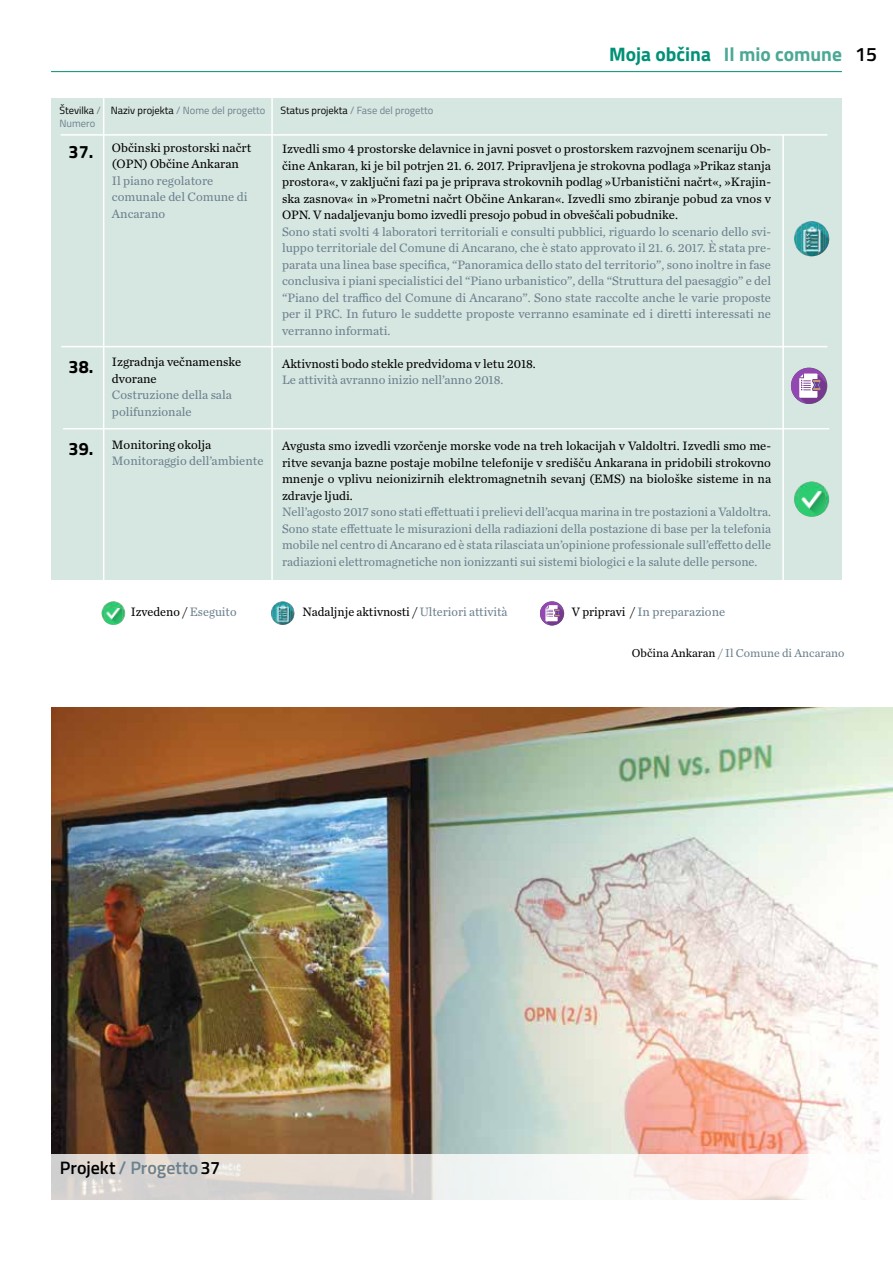
<style>
.page{position:relative;width:893px;height:1263px;background:#fff}
.page>*{position:absolute;margin:0;border:0;box-sizing:border-box;transform-origin:0 0}
.t1{font:700 19.5px "Titillium";color:#4ba896}
.t2{font:600 19.5px "Titillium";color:#000}
.t3{font:600 18px "Titillium";color:#000}
.t4{font:700 18px "Titillium";color:#000}
.t5{font:12.75px/16.5px "Chronicle Text G2";color:#6c818d;text-align:justify}
.t6{font:12.75px/16.5px "Chronicle Text G2";color:#000;text-align:justify}
.t7{font:12px "Chronicle Text G2";color:#6c818d}
.t8{font:10.5px "Titillium";color:#6c818d}
.t9{font:10.5px/12.8px "Titillium";color:#000}
.s1{color:#009176}
.s2{color:#6c818d}
.s3{color:#000}
</style>
<div class="page">
<div style="left:51px;top:99px;width:791px;height:481px;background:#d6e6e1"></div>
<hr style="left:61px;top:134px;width:766px;height:2px;background:#fff">
<hr style="left:61px;top:346px;width:766px;height:1px;background:#fff">
<hr style="left:63px;top:428px;width:766px;height:1px;background:#fff">
<hr style="left:103px;top:96px;width:1px;height:950px;background:#fff">
<hr style="left:271px;top:97px;width:2px;height:932px;background:#fff">
<hr style="left:782px;top:135px;width:2px;height:823px;background:#fff">
<img style="left:801px;top:221px;width:22px;height:35px">
<img style="left:796px;top:248px;width:5px;height:5px">
<img style="left:823px;top:225px;width:3px;height:27px">
<img style="left:826px;top:229px;width:2px;height:20px">
<svg style="left:828px;top:233px;width:1px;height:12px"></svg>
<svg style="left:794px;top:225px;width:7px;height:23px"></svg>
<svg style="left:540px;top:601px;width:24px;height:24px"></svg>
<svg style="left:546px;top:605px;width:18px;height:20px"></svg>
<hr style="left:51px;top:71px;width:791px;height:1px;background:#009176">
<img style="left:51px;top:707px;width:842px;height:447px">
<svg style="left:51px;top:1154px;width:757px;height:45px"></svg>
<svg style="left:271px;top:601px;width:24px;height:24px"></svg>
<img style="left:104px;top:601px;width:18px;height:24px">
<svg style="left:102px;top:606px;width:2px;height:14px"></svg>
<img style="left:122px;top:606px;width:3px;height:15px">
<img style="left:798px;top:482px;width:27px;height:35px">
<img style="left:794px;top:488px;width:4px;height:22px">
<img style="left:825px;top:488px;width:4px;height:22px">
<div style="left:791px;top:368px;width:36px;height:36px;background:#9248b0;border-radius:50%"></div>
<svg style="left:799px;top:374px;width:28px;height:30px"></svg>
<h1 class="t1" style="left:609px;top:39px;width:234px"><span class="s1">Moja občina</span> Il mio comune</h1>
<h1 class="t2" style="left:855px;top:40px;width:23px">15</h1>
<p class="t9" style="left:60px;top:103px;width:43px">Številka <span class="s2">/<br>Numero</span></p>
<p class="t8" style="left:111px;top:103px;width:156px"><span class="s3">Naziv projekta</span> / Nome del progetto</p>
<p class="t8" style="left:281px;top:103px;width:154px"><span class="s3">Status projekta</span> / Fase del progetto</p>
<h2 class="t4" style="left:69px;top:138px;width:26px">37.</h2>
<h2 class="t4" style="left:69px;top:353px;width:26px">38.</h2>
<h2 class="t4" style="left:69px;top:435px;width:26px">39.</h2>
<p class="t6" style="left:112px;top:139px;width:141px">Občinski prostorski načrt (OPN) Občine Ankaran</p>
<p class="t5" style="left:112px;top:172px;width:137px;text-align:left">Il piano regolatore comunale del Comune di<br>Ancarano</p>
<p class="t6" style="left:112px;top:353px;width:131px">Izgradnja večnamenske dvorane</p>
<p class="t5" style="left:112px;top:386px;width:121px">Costruzione della sala polifunzionale</p>
<p class="t6" style="left:112px;top:436px;width:101px">Monitoring okolja</p>
<p class="t5" style="left:112px;top:452px;width:153px">Monitoraggio dell’ambiente</p>
<p class="t6" style="left:282px;top:140px;width:490px">Izvedli smo 4 prostorske delavnice in javni posvet o prostorskem razvojnem scenariju Ob&shy;čine Ankaran, ki je bil potrjen 21. 6. 2017. Pripravljena je strokovna podlaga »Prikaz stanja prostora«, v zaključni fazi pa je priprava strokovnih podlag »Urbanistični načrt«, »Krajin&shy;ska zasnova« in »Prometni načrt Občine Ankaran«. Izvedli smo zbiranje pobud za vnos v OPN. V nadaljevanju bomo izvedli presojo pobud in obveščali pobudnike.</p>
<p class="t5" style="left:282px;top:223px;width:491px">Sono stati svolti 4 laboratori territoriali e consulti pubblici, riguardo lo scenario dello svi&shy;luppo territoriale del Comune di Ancarano, che è stato approvato il 21. 6. 2017. È stata pre&shy;parata una linea base specifica, “Panoramica dello stato del territorio”, sono inoltre in fase conclusiva i piani specialistici del “Piano urbanistico”, della “Struttura del paesaggio” e del “Piano del traffico del Comune di Ancarano”. Sono state raccolte anche le varie proposte per il PRC. In futuro le suddette proposte verranno esaminate ed i diretti interessati ne verranno informati.</p>
<p class="t6" style="left:282px;top:355px;width:255px">Aktivnosti bodo stekle predvidoma v letu 2018.</p>
<p class="t5" style="left:282px;top:371px;width:223px">Le attività avranno inizio nell’anno 2018.</p>
<p class="t6" style="left:282px;top:437px;width:491px">Avgusta smo izvedli vzorčenje morske vode na treh lokacijah v Valdoltri. Izvedli smo me&shy;ritve sevanja bazne postaje mobilne telefonije v središču Ankarana in pridobili strokovno mnenje o vplivu neionizirnih elektromagnetnih sevanj (EMS) na biološke sisteme in na zdravje ljudi.</p>
<p class="t5" style="left:282px;top:503px;width:491px">Nell’agosto 2017 sono stati effettuati i prelievi dell’acqua marina in tre postazioni a Valdoltra.<br>Sono state effettuate le misurazioni della radiazioni della postazione di base per la telefonia mobile nel centro di Ancarano ed è stata rilasciata un’opinione professionale sull’effetto delle radiazioni elettromagnetiche non ionizzanti sui sistemi biologici e la salute delle persone.</p>
<p class="t6" style="left:131px;top:603px;width:107px">Izvedeno / <span class="s2">Eseguito</span></p>
<p class="t6" style="left:302px;top:603px;width:206px">Nadaljnje aktivnosti / <span class="s2">Ulteriori attività</span></p>
<p class="t5" style="left:572px;top:603px;width:155px"><span class="s3">V pripravi /</span> In preparazione</p>
<p class="t7" style="left:632px;top:644px;width:214px"><span class="s3">Občina Ankaran</span> / Il Comune di Ancarano</p>
<h2 class="t3" style="left:60px;top:1154px;width:162px">Projekt <span class="s2">/ Progetto</span>37</h2>
</div>
